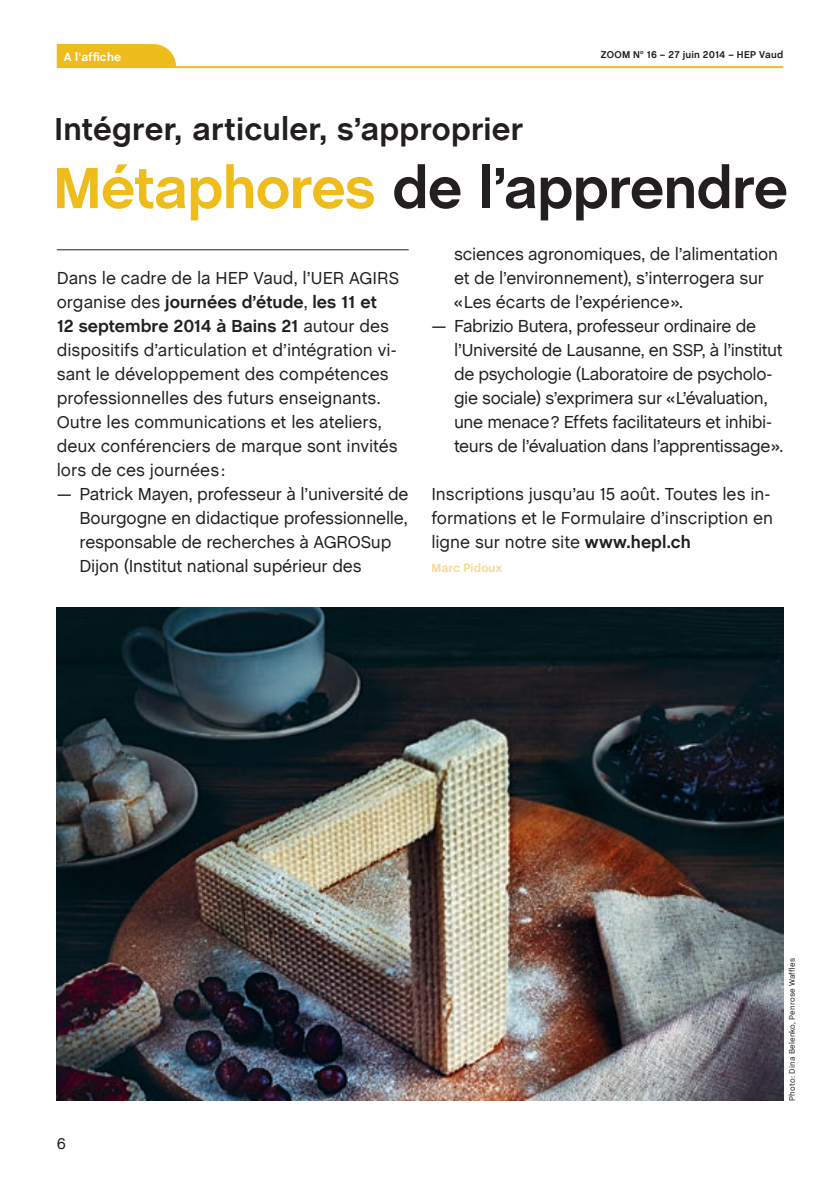
<style>
.page{position:relative;width:840px;height:1191px;background:#fff}
.page>*{position:absolute;margin:0;border:0;box-sizing:border-box;transform-origin:0 0}
.t1{font:700 59px "Chalet Book TT";letter-spacing:-.015em;color:#231f20}
.t2{font:700 32px "Chalet Book TT";letter-spacing:.01em;color:#231f20}
.t3{font:17.6px/24px "Chalet Book TT";letter-spacing:-.01em;color:#231f20}
.t4{font:16px "Chalet Book TT";color:#231f20}
.t5{font:700 12px "Chalet Book TT";letter-spacing:.025em;color:#fff}
.t6{font:700 12px "Chalet Book TT";letter-spacing:.01em;color:#f6d991}
.t7{font:700 10px "Chalet Book TT";letter-spacing:.02em;color:#231f20}
.t8{font:8px "Chalet Book TT";letter-spacing:.02em;color:#231f20}
.s1{color:#eebc1b}
.s2{font-weight:700}
</style>
<div class="page">
<svg style="left:57px;top:44px;width:725px;height:24px"></svg>
<hr style="left:57px;top:249px;width:351px;height:1px;background:#231f20">
<img style="left:57px;top:607px;width:725px;height:493px">
<p class="t5" style="left:64px;top:50px;width:59px">A l’affiche</p>
<p class="t7" style="left:600px;top:48px;width:184px">ZOOM N<sup>o</sup> 16 – 27 juin 2014 – HEP Vaud</p>
<h2 class="t2" style="left:54px;top:110px;width:470px">Intégrer, articuler, s’approprier</h2>
<h1 class="t1" style="left:53px;top:153px;width:736px"><span class="s1">Métaphores</span> de l’apprendre</h1>
<p class="t3" style="left:57px;top:266px;width:343px">Dans le cadre de la HEP Vaud, l’UER AGIRS organise des <span class="s2">journées d’étude</span>, <span class="s2">les 11 et<br>12 septembre 2014 à Bains 21</span> autour des dispositifs d’articulation et d’intégration vi&shy;sant le développement des compétences professionnelles des futurs enseignants.<br>Outre les communications et les ateliers, deux conférenciers de marque sont invités lors de ces journées:</p>
<p class="t3" style="left:79px;top:482px;width:330px;text-indent:-23px">— Patrick Mayen, professeur à l’université de Bourgogne en didactique professionnelle, responsable de recherches à AGROSup Dijon (Institut national supérieur des</p>
<p class="t3" style="left:454px;top:242px;width:325px">sciences agronomiques, de l’alimentation et de l’environnement), s’interrogera sur «Les écarts de l’expérience».</p>
<p class="t3" style="left:454px;top:314px;width:330px;text-indent:-23px">— Fabrizio Butera, professeur ordinaire de l’Université de Lausanne, en SSP, à l’institut de psychologie (Laboratoire de psycholo&shy;gie sociale) s’exprimera sur «L’évaluation, une menace? Effets facilitateurs et inhibi&shy;teurs de l’évaluation dans l’apprentissage».</p>
<p class="t3" style="left:431px;top:482px;width:343px">Inscriptions jusqu’au 15 août. Toutes les in&shy;formations et le Formulaire d’inscription en ligne sur notre site <span class="s2">www.hepl.ch</span></p>
<p class="t6" style="left:431px;top:561px;width:72px">Marc Pidoux</p>
<p class="t4" style="left:57px;top:1133px;width:11px">6</p>
<p class="t8" style="left:786px;top:1100px;width:144px;rotate:-90deg">Photo: Dina Belenko, Penrose Waffles</p>
</div>
